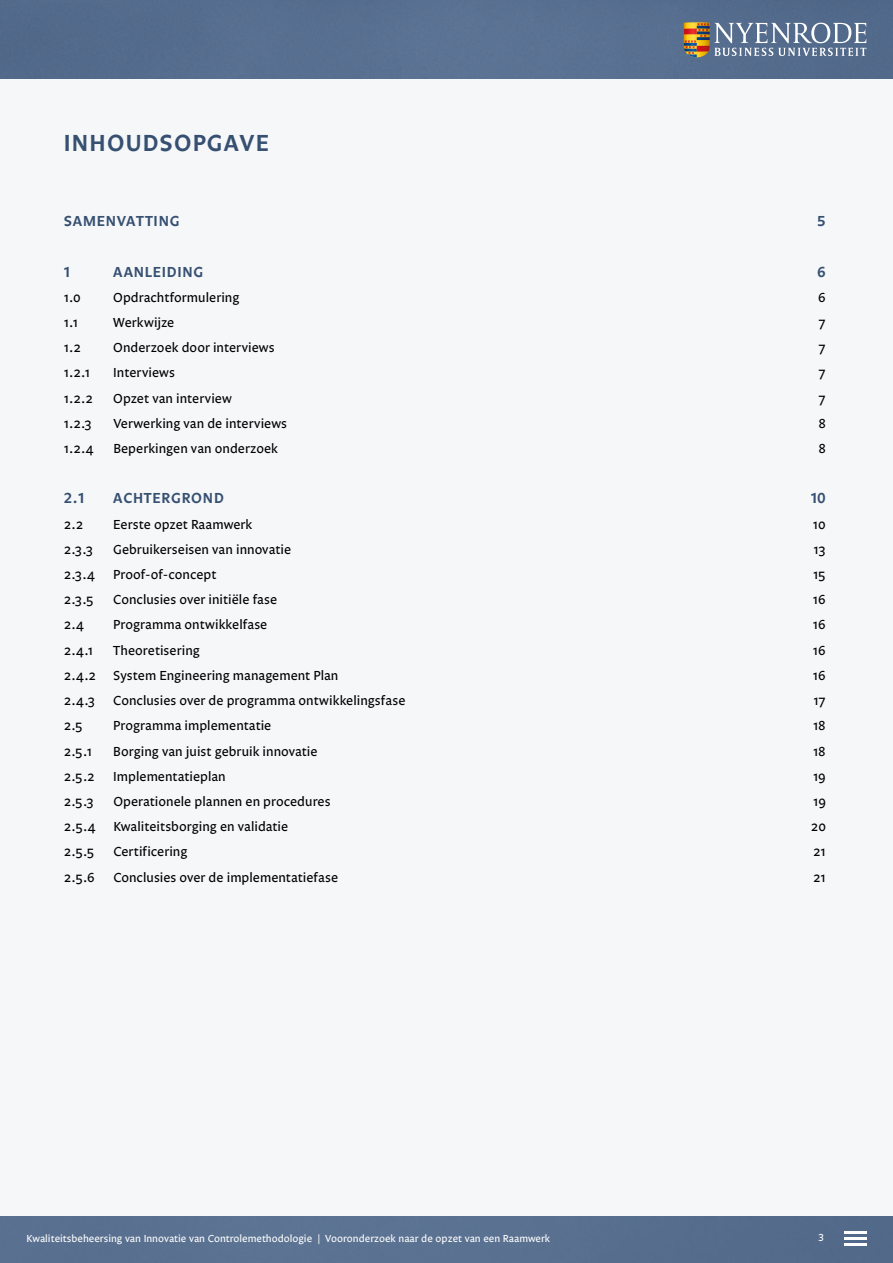
<style>
.page{position:relative;width:893px;height:1263px;background:#f6f7f9}
.page>*{position:absolute;margin:0;border:0;box-sizing:border-box;transform-origin:0 0}
.t1{font:600 24px "Legato OT";letter-spacing:.05em;color:#365071}
.t2{font:600 15px "Legato OT";letter-spacing:.05em;color:#365071}
.t3{font:13.5px "Legato OT";color:#000}
.t4{font:10.5px "Legato OT";color:#fff}
</style>
<div class="page">
<div style="left:0;top:1216px;width:893px;height:47px;background:#597090"></div>
<hr style="left:844px;top:1231px;width:22px;height:2px;background:#fff">
<hr style="left:844px;top:1237px;width:22px;height:2px;background:#fff">
<hr style="left:844px;top:1243px;width:22px;height:2px;background:#fff">
<div style="left:0;top:0;width:893px;height:79px;background:#576e8f"></div>
<svg style="left:684px;top:22px;width:182px;height:35px;background:#818a96"></svg>
<h1 class="t1" style="left:64px;top:128px;width:207px">INHOUDSOPGAVE</h1>
<p class="t2" style="left:64px;top:212px;width:117px">SAMENVATTING</p>
<p class="t2" style="left:817px;top:212px;width:10px">5</p>
<p class="t2" style="left:64px;top:263px;width:8px">1</p>
<p class="t2" style="left:113px;top:263px;width:91px">AANLEIDING</p>
<p class="t2" style="left:817px;top:263px;width:10px">6</p>
<p class="t3" style="left:64px;top:289px;width:19px">1.0</p>
<p class="t3" style="left:113px;top:289px;width:128px">Opdrachtformulering</p>
<p class="t3" style="left:818px;top:289px;width:9px">6</p>
<p class="t3" style="left:64px;top:315px;width:16px">1.1</p>
<p class="t3" style="left:113px;top:315px;width:63px">Werkwijze</p>
<p class="t3" style="left:818px;top:315px;width:9px">7</p>
<p class="t3" style="left:64px;top:340px;width:19px">1.2</p>
<p class="t3" style="left:113px;top:340px;width:163px">Onderzoek door interviews</p>
<p class="t3" style="left:818px;top:340px;width:9px">7</p>
<p class="t3" style="left:64px;top:365px;width:28px">1.2.1</p>
<p class="t3" style="left:113px;top:365px;width:63px">Interviews</p>
<p class="t3" style="left:818px;top:365px;width:9px">7</p>
<p class="t3" style="left:64px;top:390px;width:31px">1.2.2</p>
<p class="t3" style="left:113px;top:390px;width:120px">Opzet van interview</p>
<p class="t3" style="left:818px;top:390px;width:9px">7</p>
<p class="t3" style="left:64px;top:416px;width:30px">1.2.3</p>
<p class="t3" style="left:113px;top:416px;width:175px">Verwerking van de interviews</p>
<p class="t3" style="left:818px;top:416px;width:9px">8</p>
<p class="t3" style="left:64px;top:441px;width:31px">1.2.4</p>
<p class="t3" style="left:113px;top:441px;width:166px">Beperkingen van onderzoek</p>
<p class="t3" style="left:818px;top:441px;width:9px">8</p>
<p class="t2" style="left:64px;top:489px;width:22px">2.1</p>
<p class="t2" style="left:113px;top:489px;width:112px">ACHTERGROND</p>
<p class="t2" style="left:811px;top:489px;width:17px">10</p>
<p class="t3" style="left:64px;top:516px;width:21px">2.2</p>
<p class="t3" style="left:113px;top:516px;width:141px">Eerste opzet Raamwerk</p>
<p class="t3" style="left:813px;top:516px;width:14px">10</p>
<p class="t3" style="left:64px;top:541px;width:31px">2.3.3</p>
<p class="t3" style="left:113px;top:541px;width:179px">Gebruikerseisen van innovatie</p>
<p class="t3" style="left:813px;top:541px;width:14px">13</p>
<p class="t3" style="left:64px;top:567px;width:33px">2.3.4</p>
<p class="t3" style="left:113px;top:567px;width:105px">Proof-of-concept</p>
<p class="t3" style="left:813px;top:567px;width:14px">15</p>
<p class="t3" style="left:64px;top:592px;width:32px">2.3.5</p>
<p class="t3" style="left:113px;top:592px;width:165px">Conclusies over initiële fase</p>
<p class="t3" style="left:813px;top:592px;width:14px">16</p>
<p class="t3" style="left:64px;top:617px;width:22px">2.4</p>
<p class="t3" style="left:113px;top:617px;width:156px">Programma ontwikkelfase</p>
<p class="t3" style="left:813px;top:617px;width:14px">16</p>
<p class="t3" style="left:64px;top:642px;width:31px">2.4.1</p>
<p class="t3" style="left:113px;top:642px;width:88px">Theoretisering</p>
<p class="t3" style="left:813px;top:642px;width:14px">16</p>
<p class="t3" style="left:64px;top:668px;width:34px">2.4.2</p>
<p class="t3" style="left:113px;top:668px;width:227px">System Engineering management Plan</p>
<p class="t3" style="left:813px;top:668px;width:14px">16</p>
<p class="t3" style="left:64px;top:693px;width:33px">2.4.3</p>
<p class="t3" style="left:113px;top:693px;width:294px">Conclusies over de programma ontwikkelingsfase</p>
<p class="t3" style="left:813px;top:693px;width:14px">17</p>
<p class="t3" style="left:64px;top:718px;width:21px">2.5</p>
<p class="t3" style="left:113px;top:718px;width:160px">Programma implementatie</p>
<p class="t3" style="left:813px;top:718px;width:14px">18</p>
<p class="t3" style="left:64px;top:743px;width:30px">2.5.1</p>
<p class="t3" style="left:113px;top:743px;width:206px">Borging van juist gebruik innovatie</p>
<p class="t3" style="left:813px;top:743px;width:14px">18</p>
<p class="t3" style="left:64px;top:768px;width:33px">2.5.2</p>
<p class="t3" style="left:113px;top:768px;width:114px">Implementatieplan</p>
<p class="t3" style="left:813px;top:768px;width:14px">19</p>
<p class="t3" style="left:64px;top:794px;width:32px">2.5.3</p>
<p class="t3" style="left:113px;top:794px;width:219px">Operationele plannen en procedures</p>
<p class="t3" style="left:813px;top:794px;width:14px">19</p>
<p class="t3" style="left:64px;top:819px;width:33px">2.5.4</p>
<p class="t3" style="left:113px;top:819px;width:176px">Kwaliteitsborging en validatie</p>
<p class="t3" style="left:811px;top:819px;width:16px">20</p>
<p class="t3" style="left:64px;top:844px;width:32px">2.5.5</p>
<p class="t3" style="left:113px;top:844px;width:76px">Certificering</p>
<p class="t3" style="left:813px;top:844px;width:14px">21</p>
<p class="t3" style="left:64px;top:869px;width:32px">2.5.6</p>
<p class="t3" style="left:113px;top:869px;width:226px">Conclusies over de implementatiefase</p>
<p class="t3" style="left:813px;top:869px;width:14px">21</p>
<p class="t4" style="left:27px;top:1233px;width:525px">Kwaliteitsbeheersing van Innovatie van Controlemethodologie | Vooronderzoek naar de opzet van een Raamwerk</p>
<p class="t4" style="left:818px;top:1232px;width:7px">3</p>
</div>
